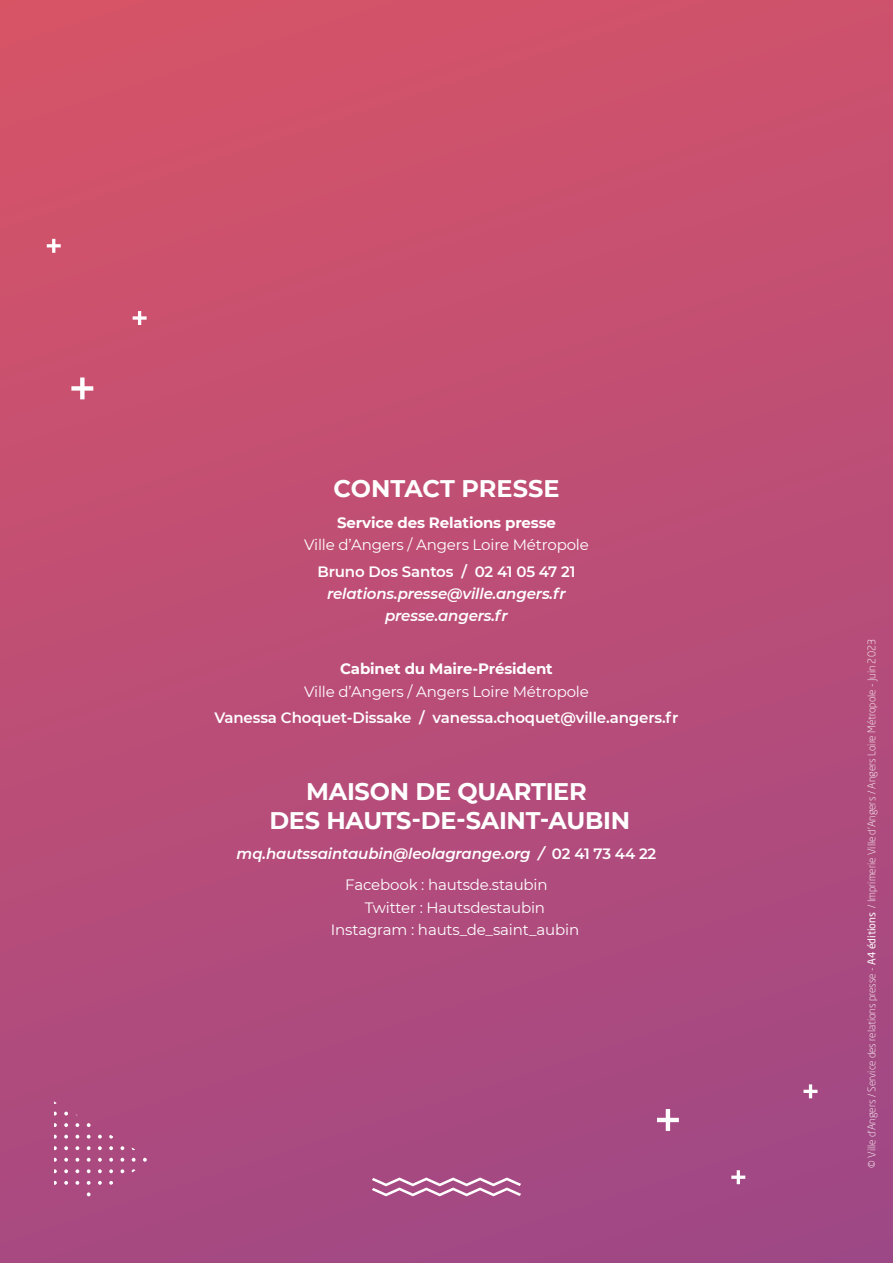
<style>
.page{position:relative;width:893px;height:1263px;background:#fff}
.page>*{position:absolute;margin:0;border:0;box-sizing:border-box;transform-origin:0 0}
.t1{font:700 24px/28.8px "Montserrat";letter-spacing:-.01em;color:#fff;text-align:center}
.t2{font:15px/22.5px "Montserrat";letter-spacing:-.01em;color:#fff;text-align:center}
.t3{font:italic 600 15px/22.2px "Montserrat";letter-spacing:-.01em;color:#fff;text-align:center}
.t4{font:600 15px "Montserrat";letter-spacing:-.01em;color:#fff}
.t5{font:700 15px "Montserrat";letter-spacing:-.01em;color:#fff}
.t6{font:300 10.5px "Neo Sans Std";color:#fff}
.s1{font-style:normal}
.s2{font-weight:400;font-style:normal}
.s3{font-weight:400}
</style>
<div class="page">
<div style="left:0;top:0;width:893px;height:1263px;background:linear-gradient(to bottom,#d35369,#a34884)"></div>
<svg style="left:372px;top:1177px;width:149px;height:19px"></svg>
<svg style="left:71px;top:377px;width:22px;height:22px"></svg>
<svg style="left:47px;top:239px;width:14px;height:14px"></svg>
<svg style="left:133px;top:311px;width:14px;height:14px"></svg>
<svg style="left:657px;top:1109px;width:22px;height:22px"></svg>
<svg style="left:803px;top:1084px;width:14px;height:14px"></svg>
<svg style="left:731px;top:1170px;width:14px;height:14px"></svg>
<svg style="left:87px;top:1192px;width:4px;height:4px"></svg>
<svg style="left:109px;top:1181px;width:4px;height:4px"></svg>
<svg style="left:98px;top:1181px;width:4px;height:4px"></svg>
<svg style="left:87px;top:1181px;width:4px;height:4px"></svg>
<svg style="left:76px;top:1181px;width:3px;height:4px"></svg>
<svg style="left:64px;top:1181px;width:4px;height:4px"></svg>
<svg style="left:54px;top:1181px;width:3px;height:4px"></svg>
<svg style="left:120px;top:1169px;width:4px;height:4px"></svg>
<svg style="left:109px;top:1169px;width:4px;height:4px"></svg>
<svg style="left:98px;top:1169px;width:4px;height:4px"></svg>
<svg style="left:87px;top:1169px;width:4px;height:4px"></svg>
<svg style="left:76px;top:1169px;width:3px;height:4px"></svg>
<svg style="left:64px;top:1169px;width:4px;height:4px"></svg>
<svg style="left:54px;top:1169px;width:3px;height:4px"></svg>
<svg style="left:143px;top:1158px;width:4px;height:4px"></svg>
<svg style="left:132px;top:1158px;width:4px;height:4px"></svg>
<svg style="left:120px;top:1158px;width:4px;height:4px"></svg>
<svg style="left:109px;top:1158px;width:4px;height:4px"></svg>
<svg style="left:98px;top:1158px;width:4px;height:4px"></svg>
<svg style="left:87px;top:1158px;width:4px;height:4px"></svg>
<svg style="left:76px;top:1158px;width:3px;height:4px"></svg>
<svg style="left:64px;top:1158px;width:4px;height:4px"></svg>
<svg style="left:54px;top:1158px;width:3px;height:4px"></svg>
<svg style="left:120px;top:1146px;width:4px;height:4px"></svg>
<svg style="left:109px;top:1146px;width:4px;height:4px"></svg>
<svg style="left:98px;top:1146px;width:4px;height:4px"></svg>
<svg style="left:87px;top:1146px;width:4px;height:4px"></svg>
<svg style="left:76px;top:1146px;width:3px;height:4px"></svg>
<svg style="left:64px;top:1146px;width:4px;height:4px"></svg>
<svg style="left:54px;top:1146px;width:3px;height:4px"></svg>
<svg style="left:109px;top:1135px;width:4px;height:3px"></svg>
<svg style="left:98px;top:1135px;width:4px;height:3px"></svg>
<svg style="left:87px;top:1135px;width:4px;height:3px"></svg>
<svg style="left:64px;top:1135px;width:4px;height:3px"></svg>
<svg style="left:87px;top:1123px;width:4px;height:4px"></svg>
<svg style="left:76px;top:1123px;width:3px;height:4px"></svg>
<svg style="left:64px;top:1123px;width:4px;height:4px"></svg>
<svg style="left:54px;top:1123px;width:3px;height:4px"></svg>
<svg style="left:64px;top:1111px;width:4px;height:4px"></svg>
<svg style="left:54px;top:1111px;width:3px;height:4px"></svg>
<h1 class="t1" style="left:334px;top:473px;width:227px">CONTACT PRESSE</h1>
<p class="t5" style="left:337px;top:512px;width:220px">Service des Relations presse</p>
<p class="t2" style="left:304px;top:533px;width:286px">Ville d’Angers / Angers Loire Métropole</p>
<p class="t4" style="left:317px;top:561px;width:260px">Bruno Dos Santos / 02 41 05 47 21</p>
<p class="t3" style="left:327px;top:582px;width:240px">relations.presse@ville.angers.fr presse.angers.fr</p>
<p class="t5" style="left:340px;top:658px;width:214px">Cabinet du Maire-Président</p>
<p class="t2" style="left:304px;top:679px;width:286px">Ville d’Angers / Angers Loire Métropole</p>
<p class="t4" style="left:215px;top:707px;width:465px">Vanessa Choquet-Dissake / vanessa.choquet@ville.angers.fr</p>
<h1 class="t1" style="left:269px;top:776px;width:362px">MAISON DE QUARTIER<br>DES HAUTS-DE-SAINT-AUBIN</h1>
<p class="t3" style="left:237px;top:838px;width:421px;line-height:31px">mq.hautssaintaubin@leolagrange.org / <span class="s1">02 41 73 44 22<br></span><span class="s2">Facebook : hautsde.staubin</span></p>
<p class="t2" style="left:331px;top:896px;width:250px">Twitter : Hautsdestaubin<br>Instagram : hauts_de_saint_aubin</p>
<p class="t6" style="left:865px;top:1168px;width:530px;rotate:-90deg">© Ville d’Angers / Service des relations presse - <span class="s3">A4 éditions</span> / Imprimerie Ville d’Angers / Angers Loire Métropole - Juin 2023</p>
</div>
